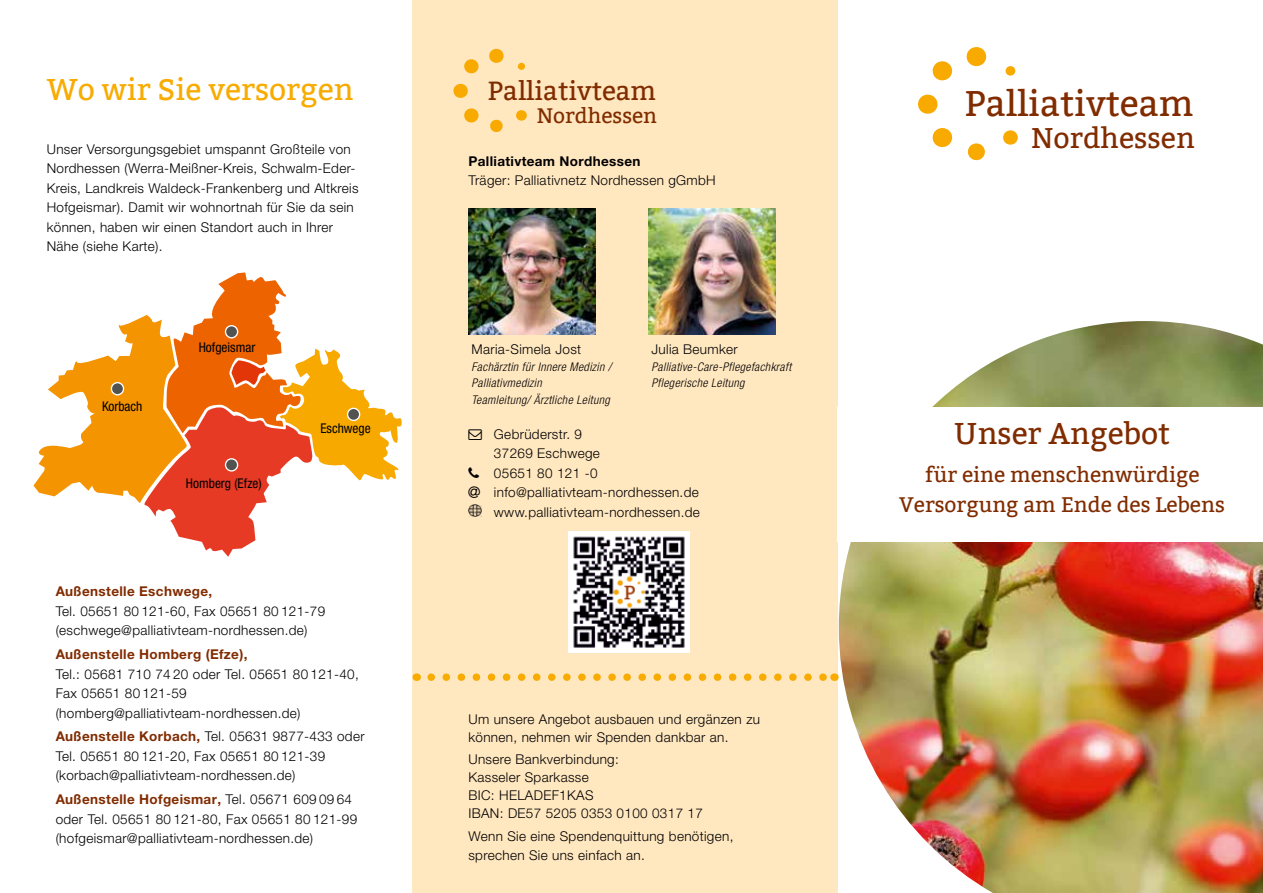
<style>
.page{position:relative;width:1263px;height:893px;background:#fff}
.page>*{position:absolute;margin:0;border:0;box-sizing:border-box;transform-origin:0 0}
.t1{font:35.55px "Bitter";color:#812c00}
.t2{font:30px "Bitter";color:#f8ab00}
.t3{font:30px "Bitter";color:#812c00}
.t4{font:28.5px "Bitter";color:#812c00}
.t5{font:26.1px "Bitter";color:#812c00}
.t6{font:21px/30px "Bitter";color:#812c00;text-align:center}
.t7{font:300 13.5px/19.5px "Helvetica Neue LT Pro";letter-spacing:.025em;color:#000}
.t8{font:700 13.5px "Helvetica Neue LT Pro";letter-spacing:.025em;color:#812c00}
.t9{font:700 13.5px "Helvetica Neue LT Pro";letter-spacing:.025em;color:#000}
.t10{font:condensed 13.35px "Helvetica Neue";color:#000001}
.t11{font:italic 300 condensed 12px/16.5px "Helvetica Neue";letter-spacing:.03em;color:#000}
.s1{font-weight:700;color:#812c00}
</style>
<div class="page">
<div style="left:412px;top:0;width:426px;height:893px;background:#ffe7c0"></div>
<img style="left:839px;top:321px;width:424px;height:572px">
<svg style="left:918px;top:47px;width:100px;height:113px"></svg>
<div style="left:838px;top:407px;width:425px;height:134px;background:#fff"></div>
<svg style="left:33px;top:272px;width:369px;height:285px"></svg>
<div style="left:111px;top:383px;width:12px;height:12px;background:#525251;border-radius:50%"></div>
<div style="left:111px;top:382px;width:13px;height:13px;border:1px solid #fff;border-radius:50%"></div>
<div style="left:348px;top:408px;width:12px;height:12px;background:#525251;border-radius:50%"></div>
<div style="left:347px;top:408px;width:13px;height:13px;border:1px solid #fff;border-radius:50%"></div>
<svg style="left:225px;top:459px;width:13px;height:12px"></svg>
<div style="left:225px;top:458px;width:13px;height:14px;border:1px solid #fff;border-radius:50%"></div>
<div style="left:225px;top:326px;width:13px;height:12px;background:#525251;border-radius:50%"></div>
<div style="left:225px;top:325px;width:13px;height:13px;border:1px solid #fff;border-radius:50%"></div>
<svg style="left:468px;top:504px;width:13px;height:13px"></svg>
<svg style="left:453px;top:49px;width:74px;height:83px"></svg>
<svg style="left:431px;top:673px;width:395px;height:8px"></svg>
<img style="left:568px;top:532px;width:121px;height:121px">
<img style="left:469px;top:208px;width:127px;height:127px">
<img style="left:649px;top:208px;width:127px;height:127px">
<h2 class="t2" style="left:47px;top:72px;width:308px">Wo wir Sie versorgen</h2>
<p class="t7" style="left:47px;top:139px;width:313px">Unser Versorgungsgebiet umspannt Großteile von Nordhessen (Werra-Meißner-Kreis, Schwalm-Eder-Kreis, Landkreis Waldeck-Frankenberg und Altkreis Hofgeismar). Damit wir wohnortnah für Sie da sein können, haben wir einen Standort auch in Ihrer Nähe (siehe Karte).</p>
<p class="t10" style="left:102px;top:398px;width:42px">Korbach</p>
<p class="t10" style="left:199px;top:340px;width:58px">Hofgeismar</p>
<p class="t10" style="left:186px;top:476px;width:77px">Homberg (Efze)</p>
<p class="t10" style="left:320px;top:421px;width:52px">Eschwege</p>
<p class="t8" style="left:56px;top:583px;width:158px">Außenstelle Eschwege,</p>
<p class="t7" style="left:56px;top:601px;width:271px">Tel. 05651 80 121-60, Fax 05651 80 121-79 (eschwege@palliativteam-nordhessen.de)</p>
<p class="t8" style="left:56px;top:646px;width:193px">Außenstelle Homberg (Efze),</p>
<p class="t7" style="left:56px;top:664px;width:305px">Tel.: 05681 710 74 20 oder Tel. 05651 80 121-40,<br>Fax 05651 80 121-59 (homberg@palliativteam-nordhessen.de)</p>
<p class="t7" style="left:56px;top:727px;width:310px"><span class="s1">Außenstelle Korbach,</span> Tel. 05631 9877-433 oder<br>Tel. 05651 80 121-20, Fax 05651 80 121-39 (korbach@palliativteam-nordhessen.de)</p>
<p class="t7" style="left:56px;top:789px;width:303px"><span class="s1">Außenstelle Hofgeismar,</span> Tel. 05671 609 09 64 oder Tel. 05651 80 121-80, Fax 05651 80 121-99 (hofgeismar@palliativteam-nordhessen.de)</p>
<h3 class="t5" style="left:488px;top:75px;width:170px">Palliativteam</h3>
<h3 class="t6" style="left:537px;top:101px;width:122px">Nordhessen</h3>
<p class="t9" style="left:468px;top:153px;width:173px">Palliativteam Nordhessen</p>
<p class="t7" style="left:468px;top:171px;width:249px">Träger: Palliativnetz Nordhessen gGmbH</p>
<p class="t7" style="left:471px;top:339px;width:111px">Maria-Simela Jost</p>
<p class="t11" style="left:471px;top:358px;width:141px">Fachärztin für Innere Medizin /<br>Palliativmedizin<br>Teamleitung/ Ärztliche Leitung</p>
<p class="t7" style="left:651px;top:339px;width:88px">Julia Beumker</p>
<p class="t11" style="left:651px;top:358px;width:141px">Palliative-Care-Pflegefachkraft<br>Pflegerische Leitung</p>
<p class="t7" style="left:494px;top:424px;width:207px">Gebrüderstr. 9<br>37269 Eschwege<br>05651 80 121 -0 info@palliativteam-nordhessen.de www.palliativteam-nordhessen.de</p>
<p class="t7" style="left:468px;top:710px;width:293px;line-height:18px">Um unsere Angebot ausbauen und ergänzen zu können, nehmen wir Spenden dankbar an.</p>
<p class="t7" style="left:468px;top:750px;width:236px;line-height:18px">Unsere Bankverbindung:<br>Kasseler Sparkasse<br>BIC: HELADEF1KAS<br>IBAN: DE57 5205 0353 0100 0317 17</p>
<p class="t7" style="left:468px;top:826px;width:266px">Wenn Sie eine Spendenquittung benötigen, sprechen Sie uns einfach an.</p>
<h1 class="t1" style="left:965px;top:83px;width:230px">Palliativteam</h1>
<h3 class="t4" style="left:1031px;top:121px;width:165px">Nordhessen</h3>
<h2 class="t3" style="left:954px;top:416px;width:218px">Unser Angebot</h2>
<h3 class="t6" style="left:899px;top:460px;width:327px">für eine menschenwürdige<br>Versorgung am Ende des Lebens</h3>
</div>
